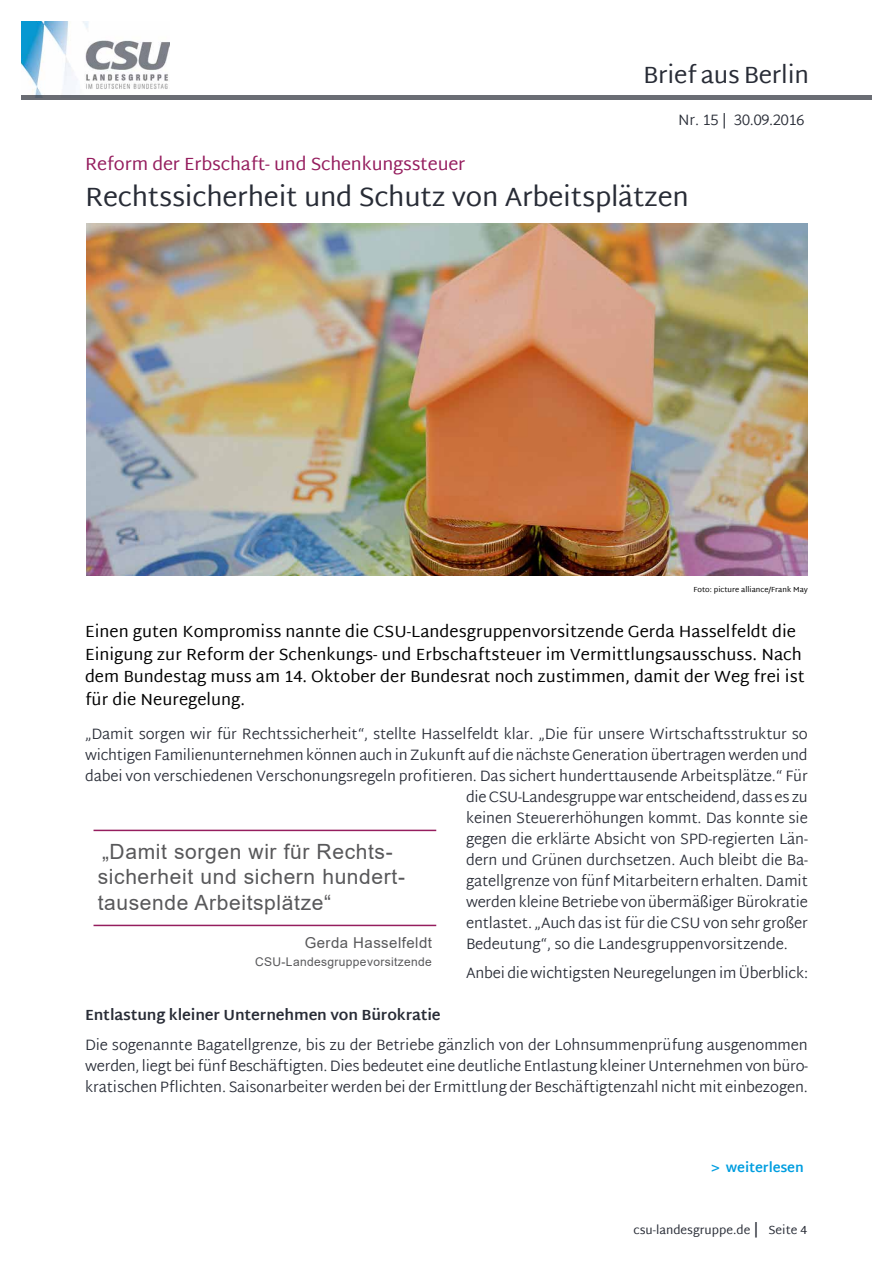
<style>
.page{position:relative;width:893px;height:1263px;background:#fff}
.page>*{position:absolute;margin:0;border:0;box-sizing:border-box;transform-origin:0 0}
._03_BaB_Ü_Fett_Artik{font:27px "Martel Sans";letter-spacing:-.01em;color:#282c36}
.t1{font:24px "Martel Sans";letter-spacing:-.01em;color:#282c36}
._05_Zitat{font:21px/25.5px "Arial";letter-spacing:.03em;color:#58585a}
._03_BaB_Ü_Beere_Arti{font:18px "Martel Sans";letter-spacing:-.01em;color:#951d5e}
._03_BaB_Teaser{font:16.5px/22.5px "Martel Sans";color:#000}
._04_BaB_Fließtext{font:300 15px/21px "Martel Sans";letter-spacing:-.01em;color:#282c36;text-align:justify}
._04_BaB_Zwischenüber{font:700 15px "Martel Sans";letter-spacing:-.01em;color:#282c36}
._05_Zitat_Name{font:15px "Arial";letter-spacing:.03em;color:#58585a}
._04_BaB_Fließtext-2{font:700 13.5px "Martel Sans";letter-spacing:-.01em;color:#009ee0}
._05_Zitat_Name-2{font:12px "Arial";letter-spacing:.03em;color:#58585a}
.t2{font:12px "Martel Sans";color:#282c36}
._13_BaB_Rechtevermer{font:7.5px "Martel Sans";color:#000}
.s1{font-size:15px}
</style>
<div class="page">
<img style="left:21px;top:21px;width:149px;height:75px">
<hr style="left:21px;top:96px;width:851px;height:4px;background:#6a6d74">
<img style="left:86px;top:223px;width:722px;height:353px">
<hr style="left:94px;top:830px;width:342px;height:1px;background:#951d5e">
<hr style="left:94px;top:925px;width:342px;height:1px;background:#951d5e">
<h2 class="t1" style="left:643px;top:61px;width:167px">Brief aus Berlin</h2>
<p class="_04_BaB_Fließtext" style="left:678px;top:110px;width:128px">Nr. 15 | 30.09.2016</p>
<p class="_03_BaB_Ü_Beere_Arti" style="left:85px;top:153px;width:382px">Reform der Erbschaft- und Schenkungssteuer</p>
<p class="_03_BaB_Ü_Fett_Artik" style="left:85px;top:180px;width:605px">Rechtssicherheit und Schutz von Arbeitsplätzen</p>
<p class="_13_BaB_Rechtevermer" style="left:693px;top:585px;width:116px">Foto: picture alliance/Frank May</p>
<p class="_03_BaB_Teaser" style="left:85px;top:620px;width:721px">Einen guten Kompromiss nannte die CSU-Landesgruppenvorsitzende Gerda Hasselfeldt die Einigung zur Reform der Schenkungs- und Erbschaftsteuer im Vermittlungsausschuss. Nach dem Bundestag muss am 14. Oktober der Bundesrat noch zustimmen, damit der Weg frei ist für die Neuregelung.</p>
<p class="_04_BaB_Fließtext" style="left:85px;top:724px;width:724px">„Damit sorgen wir für Rechtssicherheit“, stellte Hasselfeldt klar. „Die für unsere Wirtschaftsstruktur so</p>
<p class="_04_BaB_Fließtext" style="left:85px;top:745px;width:724px">wichtigen Familienunternehmen können auch in Zukunft auf die nächste Generation übertragen werden und</p>
<p class="_04_BaB_Fließtext" style="left:85px;top:766px;width:724px">dabei von verschiedenen Verschonungsregeln profitieren. Das sichert hunderttausende Arbeitsplätze.“ Für</p>
<p class="_04_BaB_Fließtext" style="left:466px;top:787px;width:343px">die CSU-Landesgruppe war entscheidend, dass es zu</p>
<p class="_04_BaB_Fließtext" style="left:466px;top:808px;width:343px">keinen Steuererhöhungen kommt. Das konnte sie</p>
<p class="_04_BaB_Fließtext" style="left:466px;top:829px;width:343px">gegen die erklärte Absicht von SPD-regierten Län-</p>
<p class="_04_BaB_Fließtext" style="left:466px;top:850px;width:343px">dern und Grünen durchsetzen. Auch bleibt die Ba-</p>
<p class="_04_BaB_Fließtext" style="left:466px;top:871px;width:343px">gatellgrenze von fünf Mitarbeitern erhalten. Damit</p>
<p class="_04_BaB_Fließtext" style="left:466px;top:892px;width:343px">werden kleine Betriebe von übermäßiger Bürokratie</p>
<p class="_04_BaB_Fließtext" style="left:466px;top:913px;width:344px">entlastet. „Auch das ist für die CSU von sehr großer</p>
<p class="_04_BaB_Fließtext" style="left:466px;top:934px;width:323px">Bedeutung“, so die Landesgruppenvorsitzende.</p>
<p class="_04_BaB_Fließtext" style="left:466px;top:963px;width:343px">Anbei die wichtigsten Neuregelungen im Überblick:</p>
<p class="_04_BaB_Zwischenüber" style="left:85px;top:1006px;width:357px">Entlastung kleiner Unternehmen von Bürokratie</p>
<p class="_04_BaB_Fließtext" style="left:85px;top:1035px;width:724px">Die sogenannte Bagatellgrenze, bis zu der Betriebe gänzlich von der Lohnsummenprüfung ausgenommen werden, liegt bei fünf Beschäftigten. Dies bedeutet eine deutliche Entlastung kleiner Unternehmen von büro&shy;kratischen Pflichten. Saisonarbeiter werden bei der Ermittlung der Beschäftigtenzahl nicht mit einbezogen.</p>
<p class="_05_Zitat" style="left:98px;top:838px;width:309px">„Damit sorgen wir für Rechts&shy;sicherheit und sichern hundert&shy;tausende Arbeitsplätze“</p>
<p class="_05_Zitat_Name" style="left:305px;top:932px;width:129px">Gerda Hasselfeldt</p>
<p class="_05_Zitat_Name-2" style="left:255px;top:953px;width:178px">CSU-Landesgruppevorsitzende</p>
<p class="_04_BaB_Fließtext-2" style="left:711px;top:1160px;width:94px">&gt; weiterlesen</p>
<p class="t2" style="left:633px;top:1223px;width:175px">csu-landesgruppe.de <span class="s1">|</span> Seite 4</p>
</div>
